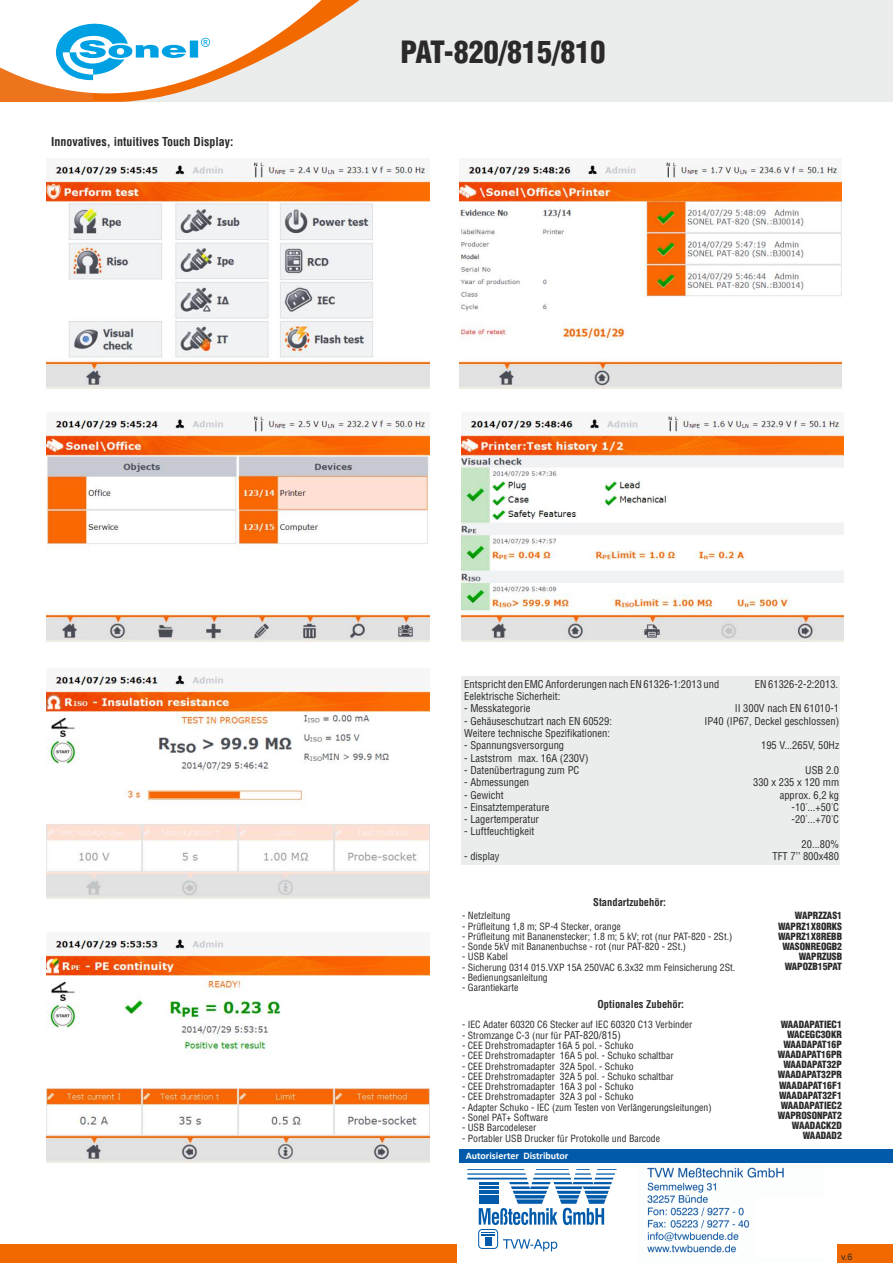
<style>
.page{position:relative;width:893px;height:1263px;background:#fff}
.page>*{position:absolute;margin:0;border:0;box-sizing:border-box;transform-origin:0 0}
.t1{font:900 30px "Switzerland Cond";color:#2b2929}
.t2{font:700 12px "Switzerland Condensed";color:#2b2929}
.t3{font:10.5px "Switzerland Condensed";color:#2b2929}
.t4{font:700 10.5px "Switzerland Condensed";color:#2b2929}
.t5{font:700 10.05px "Calibri";letter-spacing:-.005em;color:#fff}
.t6{font:9.75px "Switzerland Condensed";color:#2b2929}
.t7{font:900 9.75px/10.2px "Switzerland Cond";color:#2b2929;text-align:right}
.t8{font:9px "Arial";color:#2b2929}
.s1{font-size:10.5px}
</style>
<div class="page">
<div style="left:0;top:1244px;width:893px;height:19px;background:#f26900"></div>
<div style="left:0;top:0;width:893px;height:102px;background:#ebeded"></div>
<svg style="left:0;top:0;width:360px;height:102px"></svg>
<div style="left:461px;top:676px;width:379px;height:188px;background:#ebeded"></div>
<img style="left:47px;top:936px;width:382px;height:226px">
<img style="left:461px;top:416px;width:383px;height:226px">
<img style="left:459px;top:162px;width:383px;height:226px">
<img style="left:47px;top:672px;width:382px;height:226px">
<img style="left:47px;top:162px;width:382px;height:226px">
<img style="left:47px;top:416px;width:382px;height:226px">
<div style="left:457px;top:1147px;width:379px;height:116px;background:#fff"></div>
<img style="left:647px;top:1167px;width:137px;height:86px">
<div style="left:554px;top:1149px;width:63px;height:14px;background:#015aaa"></div>
<div style="left:575px;top:1149px;width:62px;height:14px;background:#015aaa"></div>
<div style="left:635px;top:1149px;width:63px;height:14px;background:#015aaa"></div>
<div style="left:494px;top:1149px;width:62px;height:14px;background:#015aaa"></div>
<div style="left:459px;top:1149px;width:63px;height:14px;background:#015aaa"></div>
<div style="left:680px;top:1149px;width:62px;height:14px;background:#015aaa"></div>
<div style="left:740px;top:1149px;width:63px;height:14px;background:#015aaa"></div>
<div style="left:785px;top:1149px;width:62px;height:14px;background:#015aaa"></div>
<div style="left:845px;top:1149px;width:48px;height:14px;background:#015aaa"></div>
<svg style="left:467px;top:1169px;width:150px;height:56px"></svg>
<hr style="left:534px;top:1173px;width:36px;height:2px;background:#015aaa">
<hr style="left:536px;top:1169px;width:33px;height:1px;background:#015aaa">
<hr style="left:467px;top:1169px;width:57px;height:1px;background:#015aaa">
<hr style="left:467px;top:1173px;width:59px;height:2px;background:#015aaa">
<svg style="left:481px;top:1232px;width:14px;height:13px"></svg>
<div style="left:478px;top:1229px;width:20px;height:20px;border:1px solid #015aaa;border-radius:4px"></div>
<svg style="left:503px;top:1239px;width:54px;height:12px"></svg>
<div style="left:756px;top:1197px;width:80px;height:27px;background:#fff"></div>
<div style="left:756px;top:1215px;width:80px;height:27px;background:#fff"></div>
<div style="left:756px;top:1230px;width:80px;height:27px;background:#fff"></div>
<p class="t2" style="left:51px;top:136px;width:184px">Innovatives, intuitives Touch Display:</p>
<h1 class="t1" style="left:401px;top:39px;width:206px">PAT-820/815/810</h1>
<p class="t3" style="left:464px;top:679px;width:256px">Entspricht den EMC Anforderungen nach EN 61326-1:2013 und</p>
<p class="t3" style="left:755px;top:679px;width:85px">EN 61326-2-2:2013.</p>
<p class="t3" style="left:464px;top:692px;width:98px">Eelektrische Sicherheit:</p>
<p class="t3" style="left:464px;top:704px;width:68px">- Messkategorie</p>
<p class="t3" style="left:735px;top:704px;width:106px">II 300V nach EN 61010-1</p>
<p class="t3" style="left:464px;top:716px;width:149px">- Gehäuseschutzart nach EN 60529:</p>
<p class="t3" style="left:704px;top:716px;width:136px">IP40 (IP67, Deckel geschlossen)</p>
<p class="t3" style="left:464px;top:729px;width:147px">Weitere technische Spezifikationen:</p>
<p class="t3" style="left:464px;top:741px;width:101px">- Spannungsversorgung</p>
<p class="t3" style="left:761px;top:741px;width:80px">195 V...265V, 50Hz</p>
<p class="t3" style="left:464px;top:753px;width:126px">- Laststrom max. 16A (230V)</p>
<p class="t3" style="left:464px;top:766px;width:117px">- Datenübertragung zum PC</p>
<p class="t3" style="left:805px;top:766px;width:35px">USB 2.0</p>
<p class="t3" style="left:464px;top:778px;width:66px">- Abmessungen</p>
<p class="t3" style="left:753px;top:778px;width:87px">330 x 235 x 120 mm</p>
<p class="t3" style="left:464px;top:790px;width:41px">- Gewicht</p>
<p class="t3" style="left:780px;top:790px;width:61px">approx. 6,2 kg</p>
<p class="t3" style="left:464px;top:803px;width:87px">- Einsatztemperature</p>
<p class="t3" style="left:791px;top:803px;width:49px">-10°...+50°C</p>
<p class="t3" style="left:464px;top:815px;width:76px">- Lagertemperatur</p>
<p class="t3" style="left:791px;top:815px;width:49px">-20°...+70°C</p>
<p class="t3" style="left:464px;top:827px;width:72px">- Luftfeuchtigkeit</p>
<p class="t3" style="left:801px;top:839px;width:39px">20...80%</p>
<p class="t3" style="left:464px;top:852px;width:37px">- display</p>
<p class="t3" style="left:773px;top:852px;width:68px">TFT 7'’ 800x480</p>
<p class="t4" style="left:593px;top:897px;width:74px">Standartzubehör:</p>
<p class="t6" style="left:462px;top:912px;width:50px">- Netzleitung</p>
<p class="t6" style="left:462px;top:922px;width:160px">- Prüfleitung 1,8 m; SP-4 Stecker, orange</p>
<p class="t6" style="left:462px;top:932px;width:272px">- Prüfleitung mit Bananenstecker; 1.8 m; 5 kV; rot (nur PAT-820 - 2St.)</p>
<p class="t6" style="left:462px;top:942px;width:226px">- Sonde 5kV mit Bananenbuchse - rot (nur PAT-820 - 2St.)</p>
<p class="t6" style="left:462px;top:953px;width:48px">- USB Kabel</p>
<p class="t6" style="left:462px;top:963px;width:275px">- Sicherung 0314 015.VXP 15A 250VAC 6.3x32 mm Feinsicherung 2St.</p>
<p class="t6" style="left:462px;top:973px;width:87px">- Bedienungsanleitung</p>
<p class="t6" style="left:462px;top:984px;width:58px">- Garantiekarte</p>
<p class="t4" style="left:598px;top:1000px;width:88px">Optionales Zubehör:</p>
<p class="t6" style="left:462px;top:1020px;width:232px">- IEC Adater 60320 C6 Stecker auf IEC 60320 C13 Verbinder</p>
<p class="t6" style="left:462px;top:1031px;width:160px">- Stromzange C-3 (nur für <span class="s1">PAT-820/815)</span></p>
<p class="t6" style="left:462px;top:1041px;width:173px">- CEE Drehstromadapter 16A 5 pol. - Schuko</p>
<p class="t6" style="left:462px;top:1051px;width:213px">- CEE Drehstromadapter 16A 5 pol. - Schuko schaltbar</p>
<p class="t6" style="left:462px;top:1062px;width:173px">- CEE Drehstromadapter 32A 5pol. - Schuko</p>
<p class="t6" style="left:462px;top:1072px;width:213px">- CEE Drehstromadapter 32A 5 pol. - Schuko schaltbar</p>
<p class="t6" style="left:462px;top:1082px;width:173px">- CEE Drehstromadapter 16A 3 pol - Schuko</p>
<p class="t6" style="left:462px;top:1093px;width:173px">- CEE Drehstromadapter 32A 3 pol - Schuko</p>
<p class="t6" style="left:462px;top:1103px;width:251px">- Adapter Schuko - IEC (zum Testen von Verlängerungsleitungen)</p>
<p class="t6" style="left:462px;top:1113px;width:88px">- Sonel PAT+ Software</p>
<p class="t6" style="left:462px;top:1124px;width:76px">- USB Barcodeleser</p>
<p class="t6" style="left:462px;top:1134px;width:200px">- Portabler USB Drucker für Protokolle und Barcode</p>
<p class="t5" style="left:466px;top:1149px;width:104px">Autorisierter Distributor</p>
<p class="t7" style="left:778px;top:911px;width:66px">WAPRZZAS1<br>WAPRZ1X8ORKS<br>WAPRZ1X8REBB<br>WASONREOGB2<br>WAPRZUSB<br>WAPOZB15PAT</p>
<p class="t7" style="left:778px;top:1019px;width:65px">WAADAPATIEC1<br>WACEGC3OKR<br>WAADAPAT16P<br>WAADAPAT16PR<br>WAADAPAT32P<br>WAADAPAT32PR<br>WAADAPAT16F1<br>WAADAPAT32F1<br>WAADAPATIEC2<br>WAPROSONPAT2<br>WAADACK2D<br>WAADAD2</p>
<p class="t8" style="left:841px;top:1253px;width:13px">v.6</p>
</div>
